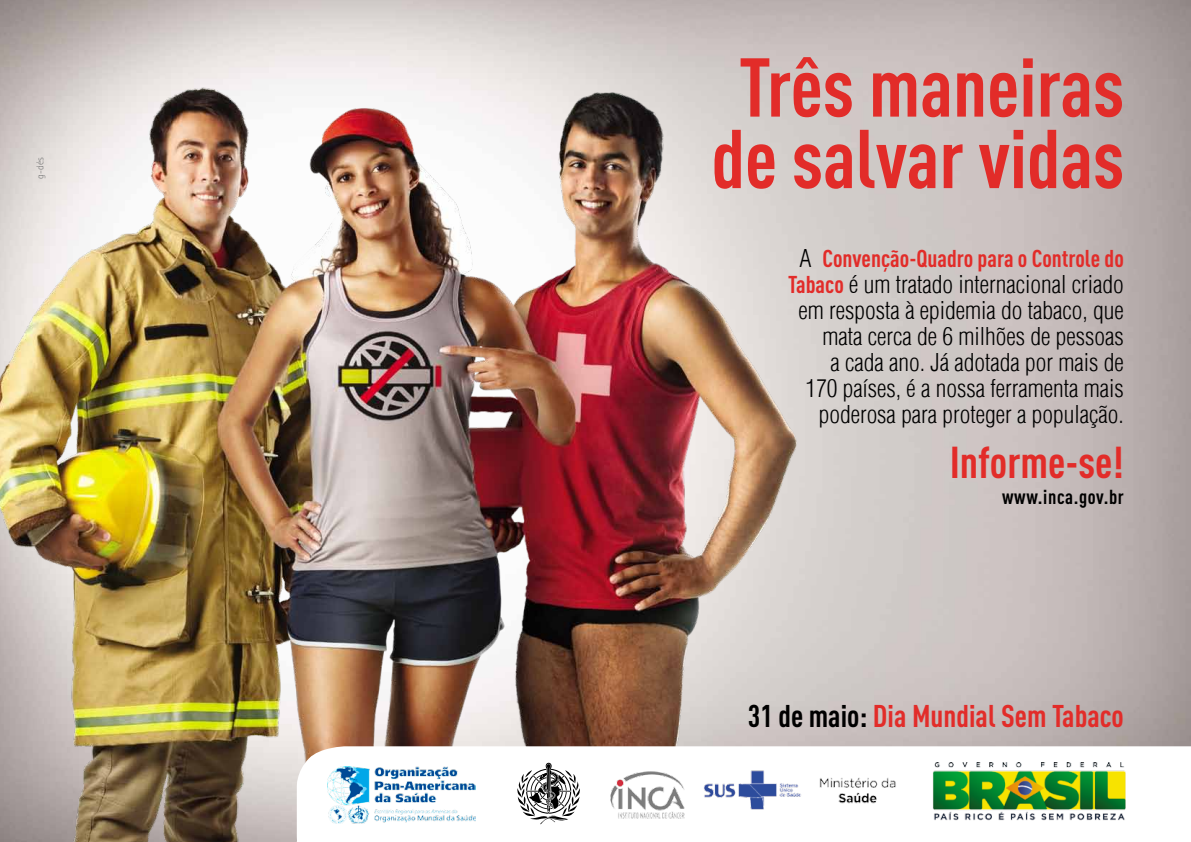
<style>
.page{position:relative;width:1191px;height:842px;background:#fff}
.page>*{position:absolute;margin:0;border:0;box-sizing:border-box;transform-origin:0 0}
.t1{font:700 81.9px/71.5px "DIN Cond";color:#e22c29;text-align:center}
.t2{font:700 44px "DIN Cond";color:#e22c29}
.t3{font:700 31px "DIN Cond";color:#e22c29}
.t4{font:24px/26px "Switzerland Cond Light Plain";color:#000;text-align:right}
.t5{font:700 24px "DIN Cond";color:#e22c29}
.t6{font:700 20px "DIN Cond";letter-spacing:.03em;color:#000}
.t7{font:300 10px "Rotis Sans Serif";color:#7d7d7d}
.s1{font-family:"Switzerland Cond Light Plain";font-weight:400;color:#000}
.s2{font-family:"DIN Cond";font-weight:700;color:#e22c29}
.s3{color:#000}
</style>
<div class="page">
<img style="left:0;top:0;width:979px;height:842px">
<svg style="left:296px;top:746px;width:895px;height:96px"></svg>
<svg style="left:517px;top:762px;width:63px;height:62px"></svg>
<img style="left:588px;top:762px;width:560px;height:65px">
<img style="left:327px;top:767px;width:149px;height:57px">
<p class="t7" style="left:35px;top:179px;width:23px;rotate:-90deg">g-dés</p>
<h1 class="t1" style="left:711px;top:49px;width:414px">Três maneiras de salvar vidas</h1>
<p class="t5" style="left:799px;top:244px;width:326px"><span class="s1">A</span> Convenção-Quadro para o Controle do</p>
<p class="t4" style="left:788px;top:271px;width:337px"><span class="s2">Tabaco</span> é um tratado internacional criado em resposta à epidemia do tabaco, que mata cerca de 6 milhões de pessoas<br>a cada ano. Já adotada por mais de<br>170 países, é a nossa ferramenta mais poderosa para proteger a população.</p>
<h2 class="t2" style="left:949px;top:435px;width:176px">Informe-se!</h2>
<p class="t6" style="left:1002px;top:485px;width:123px">www.inca.gov.br</p>
<p class="t3" style="left:748px;top:697px;width:377px"><span class="s3">31 de maio:</span> Dia Mundial Sem Tabaco</p>
</div>
